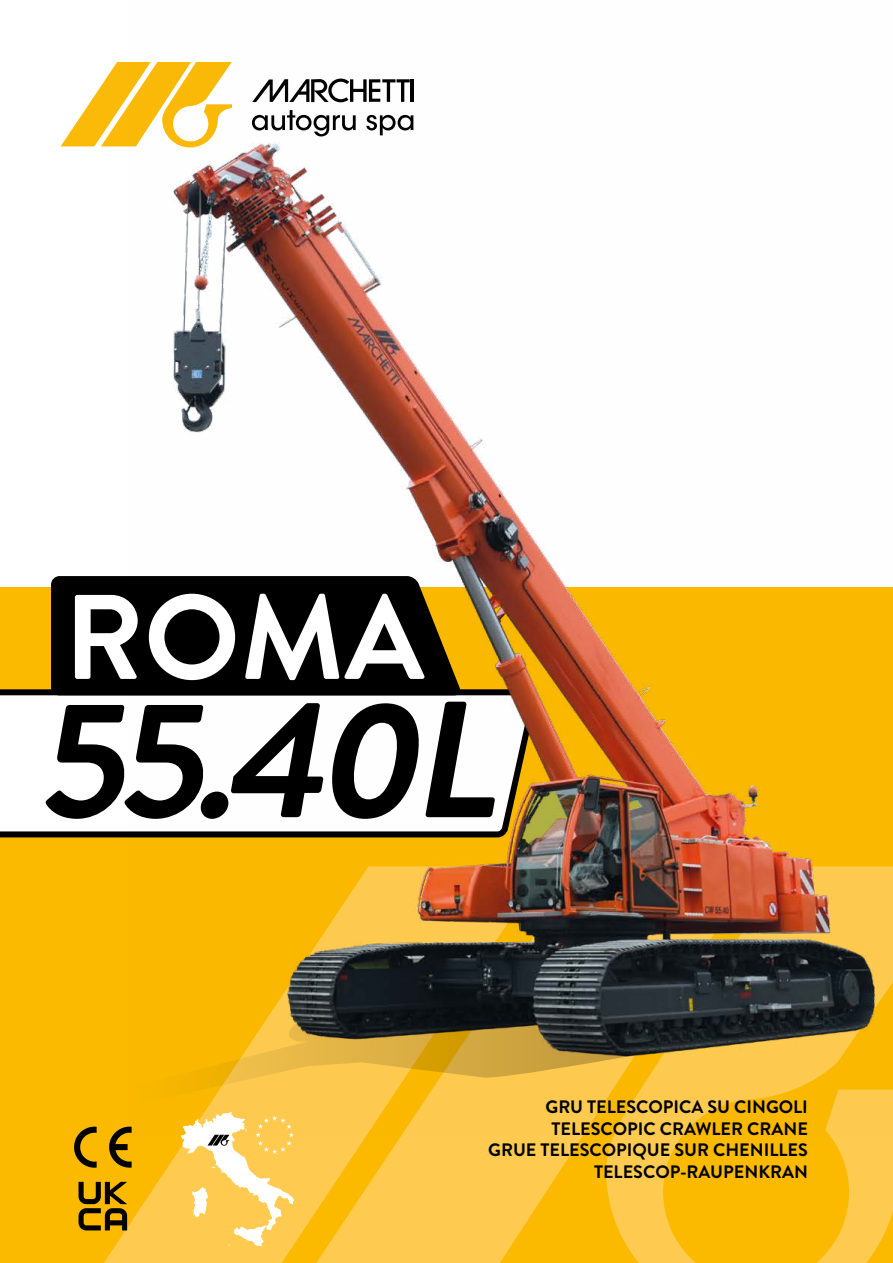
<style>
.page{position:relative;width:893px;height:1263px;background:#fff}
.page>*{position:absolute;margin:0;border:0;box-sizing:border-box;transform-origin:0 0}
.t1{font:italic 700 165px "Brandon Grotesque";color:#000}
.t2{font:700 120px "Brandon Grotesque";color:#fff}
.t3{font:700 18px/21.6px "Brandon Grotesque";color:#000;text-align:right}
</style>
<div class="page">
<div style="left:0;top:588px;width:893px;height:675px;background:#fbba00"></div>
<svg style="left:816px;top:1135px;width:77px;height:128px;fill:#fecb50"></svg>
<svg style="left:545px;top:1135px;width:151px;height:128px"></svg>
<svg style="left:104px;top:1135px;width:441px;height:128px;fill:#fecb50"></svg>
<svg style="left:61px;top:62px;width:66px;height:85px"></svg>
<svg style="left:109px;top:1126px;width:23px;height:42px"></svg>
<svg style="left:74px;top:1126px;width:23px;height:42px"></svg>
<svg style="left:79px;top:1182px;width:48px;height:48px"></svg>
<svg style="left:0;top:689px;width:127px;height:149px;background:#efefee"></svg>
<img style="left:127px;top:62px;width:766px;height:1073px">
<svg style="left:181px;top:1112px;width:113px;height:134px;background:#fbd67c"></svg>
<div style="left:51px;top:576px;width:410px;height:119px;background:#000"></div>
<img style="left:523px;top:790px;width:45px;height:53px">
<svg style="left:630px;top:799px;width:12px;height:10px"></svg>
<h2 class="t2" style="left:64px;top:554px;width:362px">ROMA</h2>
<h1 class="t1" style="left:35px;top:645px;width:501px">55.40L</h1>
<p class="t3" style="left:488px;top:1096px;width:321px">GRU TELESCOPICA SU CINGOLI<br>TELESCOPIC CRAWLER CRANE<br>GRUE TELESCOPIQUE SUR CHENILLES<br>TELESCOP-RAUPENKRAN</p>
</div>
